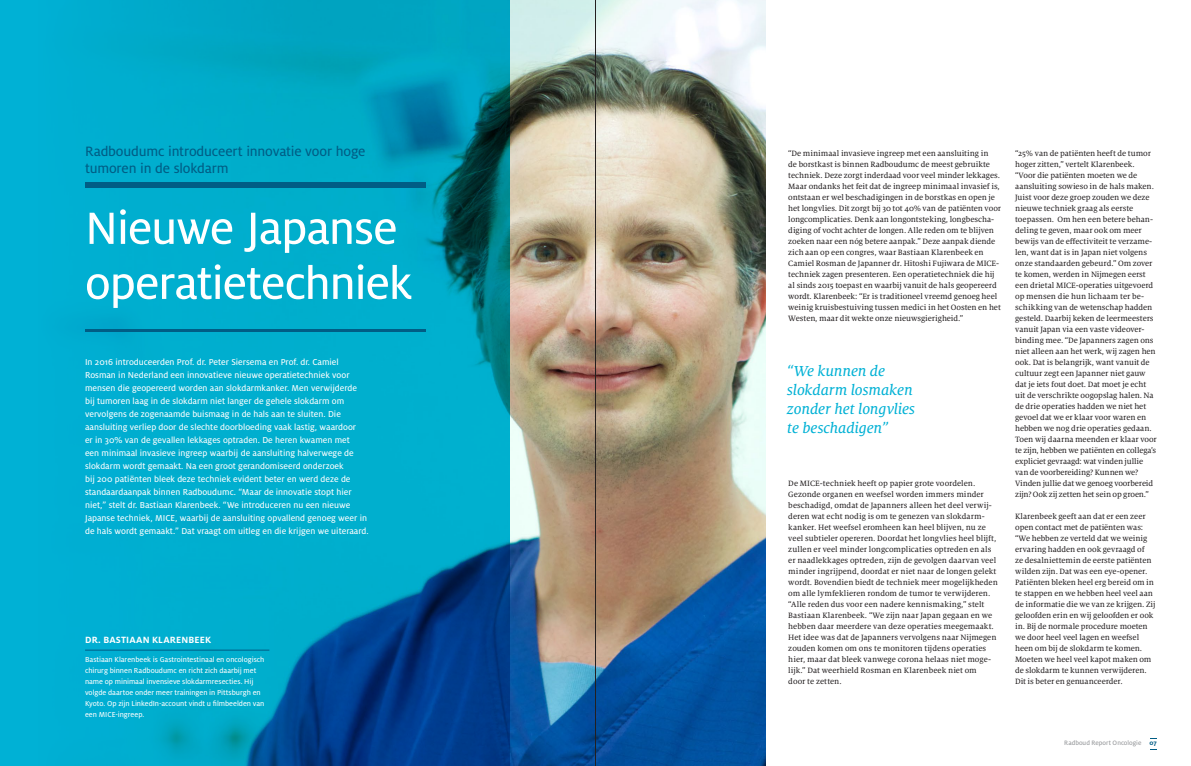
<style>
.page{position:relative;width:1191px;height:766px;background:#fff}
.page>*{position:absolute;margin:0;border:0;box-sizing:border-box;transform-origin:0 0}
.t1{font:50px/55px "Milo OT Text";letter-spacing:-.02em;color:#fff}
.t2{font:16px/19px "Milo Serif OT Text Ita";letter-spacing:-.005em;color:#00b1d5}
.t3{font:15px/17px "Milo OT Text";letter-spacing:-.01em;color:#005d85}
.t4{font:700 10px "Milo OT";letter-spacing:.015em;color:#fff}
.t5{font:9.5px/13px "Milo OT Text";color:#fff}
.t6{font:8.5px/11px "Milo Serif OT Text";letter-spacing:-.005em;color:#231f20}
.t7{font:8px/11px "Milo OT Text";letter-spacing:-.005em;color:#fff}
.t8{font:7px "Milo OT Text";letter-spacing:.005em;color:#939598}
.s1{font-family:"Milo OT";font-weight:700;color:#005d85}
</style>
<div class="page">
<img style="left:510px;top:0;width:255px;height:765px">
<svg style="left:0;top:0;width:510px;height:765px;fill:#00aece"></svg>
<div style="left:85px;top:183px;width:340px;height:5px;background:#005d85"></div>
<hr style="left:85px;top:329px;width:340px;height:3px;background:#005d85">
<hr style="left:85px;top:649px;width:184px;height:1px;background:#005d85">
<hr style="left:595px;top:0;width:1px;height:765px;background:#231f20">
<h3 class="t3" style="left:85px;top:143px;width:282px">Radboudumc introduceert innovatie voor hoge tumoren in de slokdarm</h3>
<h1 class="t1" style="left:85px;top:201px;width:328px">Nieuwe Japanse operatietechniek</h1>
<p class="t5" style="left:85px;top:355px;width:285px">In 2016 introduceerden Prof. dr. Peter Siersema en Prof. dr. Camiel Rosman in Nederland een innovatieve nieuwe operatietechniek voor mensen die geopereerd worden aan slokdarmkanker. Men verwijderde bij tumoren laag in de slokdarm niet langer de gehele slokdarm om vervolgens de zogenaamde buismaag in de hals aan te sluiten. Die aansluiting verliep door de slechte doorbloeding vaak lastig, waardoor<br>er in 30% van de gevallen lekkages optraden. De heren kwamen met<br>een minimaal invasieve ingreep waarbij de aansluiting halverwege de slokdarm wordt gemaakt. Na een groot gerandomiseerd onderzoek<br>bij 200 patiënten bleek deze techniek evident beter en werd deze de standaardaanpak binnen Radboudumc. “Maar de innovatie stopt hier niet,” stelt dr. Bastiaan Klarenbeek. “We introduceren nu een nieuwe Japanse techniek, MICE, waarbij de aansluiting opvallend genoeg weer in de hals wordt gemaakt.” Dat vraagt om uitleg en die krijgen we uiteraard.</p>
<p class="t4" style="left:85px;top:633px;width:127px">DR. BASTIAAN KLARENBEEK</p>
<p class="t7" style="left:85px;top:654px;width:181px">Bastiaan Klarenbeek is Gastrointestinaal en oncologisch chirurg binnen Radboudumc en richt zich daarbij met name op minimaal invensieve slokdarmresecties. Hij volgde daartoe onder meer trainingen in Pittsburgh en Kyoto. Op zijn LinkedIn-account vindt u filmbeelden van een MICE-ingreep.</p>
<p class="t6" style="left:788px;top:148px;width:214px">“De minimaal invasieve ingreep met een aansluiting in<br>de borstkast is binnen Radboudumc de meest gebruikte techniek. Deze zorgt inderdaad voor veel minder lekkages.<br>Maar ondanks het feit dat de ingreep minimaal invasief is, ontstaan er wel beschadigingen in de borstkas en open je het longvlies. Dit zorgt bij 30 tot 40% van de patiënten voor longcomplicaties. Denk aan longontsteking, longbescha&shy;diging of vocht achter de longen. Alle reden om te blijven zoeken naar een nóg betere aanpak.” Deze aanpak diende zich aan op een congres, waar Bastiaan Klarenbeek en Camiel Rosman de Japanner dr. Hitoshi Fujiwara de MICE&shy;techniek zagen presenteren. Een operatietechniek die hij al sinds 2015 toepast en waarbij vanuit de hals geopereerd wordt. Klarenbeek: “Er is traditioneel vreemd genoeg heel weinig kruisbestuiving tussen medici in het Oosten en het Westen, maar dit wekte onze nieuwsgierigheid.”</p>
<h2 class="t2" style="left:787px;top:362px;width:130px">“We kunnen de slokdarm losmaken zonder het longvlies te beschadigen”</h2>
<p class="t6" style="left:788px;top:478px;width:211px">De MICE-techniek heeft op papier grote voordelen.<br>Gezonde organen en weefsel worden immers minder beschadigd, omdat de Japanners alleen het deel verwij&shy;deren wat echt nodig is om te genezen van slokdarm&shy;kanker. Het weefsel eromheen kan heel blijven, nu ze veel subtieler opereren. Doordat het longvlies heel blijft, zullen er veel minder longcomplicaties optreden en als er naadlekkages optreden, zijn de gevolgen daarvan veel minder ingrijpend, doordat er niet naar de longen gelekt wordt. Bovendien biedt de techniek meer mogelijkheden om alle lymfeklieren rondom de tumor te verwijderen. “Alle reden dus voor een nadere kennismaking,” stelt Bastiaan Klarenbeek. “We zijn naar Japan gegaan en we hebben daar meerdere van deze operaties meegemaakt.<br>Het idee was dat de Japanners vervolgens naar Nijmegen zouden komen om ons te monitoren tijdens operaties hier, maar dat bleek vanwege corona helaas niet moge&shy;lijk.” Dat weerhield Rosman en Klarenbeek niet om<br>door te zetten.</p>
<p class="t6" style="left:1015px;top:148px;width:143px">“25% van de patiënten heeft de tumor hoger zitten,” vertelt Klarenbeek. “Voor die patiënten moeten we de aansluiting sowieso in de hals maken.<br>Juist voor deze groep zouden we deze nieuwe techniek graag als eerste toepassen. Om hen een betere behan&shy;deling te geven, maar ook om meer bewijs van de effectiviteit te verzame&shy;len, want dat is in Japan niet volgens onze standaarden gebeurd.” Om zover te komen, werden in Nijmegen eerst een drietal MICE-operaties uitgevoerd op mensen die hun lichaam ter be&shy;schikking van de wetenschap hadden gesteld. Daarbij keken de leermeesters vanuit Japan via een vaste videover&shy;binding mee. “De Japanners zagen ons niet alleen aan het werk, wij zagen hen ook. Dat is belangrijk, want vanuit de cultuur zegt een Japanner niet gauw dat je iets fout doet. Dat moet je echt uit de verschrikte oogopslag halen. Na de drie operaties hadden we niet het gevoel dat we er klaar voor waren en hebben we nog drie operaties gedaan.<br>Toen wij daarna meenden er klaar voor te zijn, hebben we patiënten en collega’s expliciet gevraagd: wat vinden jullie van de voorbereiding? Kunnen we?<br>Vinden jullie dat we genoeg voorbereid zijn? Ook zij zetten het sein op groen.”</p>
<p class="t6" style="left:1015px;top:511px;width:142px">Klarenbeek geeft aan dat er een zeer open contact met de patiënten was: “We hebben ze verteld dat we weinig ervaring hadden en ook gevraagd of<br>ze desalniettemin de eerste patiënten wilden zijn. Dat was een eye-opener.<br>Patiënten bleken heel erg bereid om in te stappen en we hebben heel veel aan de informatie die we van ze krijgen. Zij geloofden erin en wij geloofden er ook in. Bij de normale procedure moeten we door heel veel lagen en weefsel heen om bij de slokdarm te komen.<br>Moeten we heel veel kapot maken om de slokdarm te kunnen verwijderen.<br>Dit is beter en genuanceerder.</p>
<p class="t8" style="left:1064px;top:739px;width:94px">Radboud Report Oncologie <span class="s1">07</span></p>
</div>
